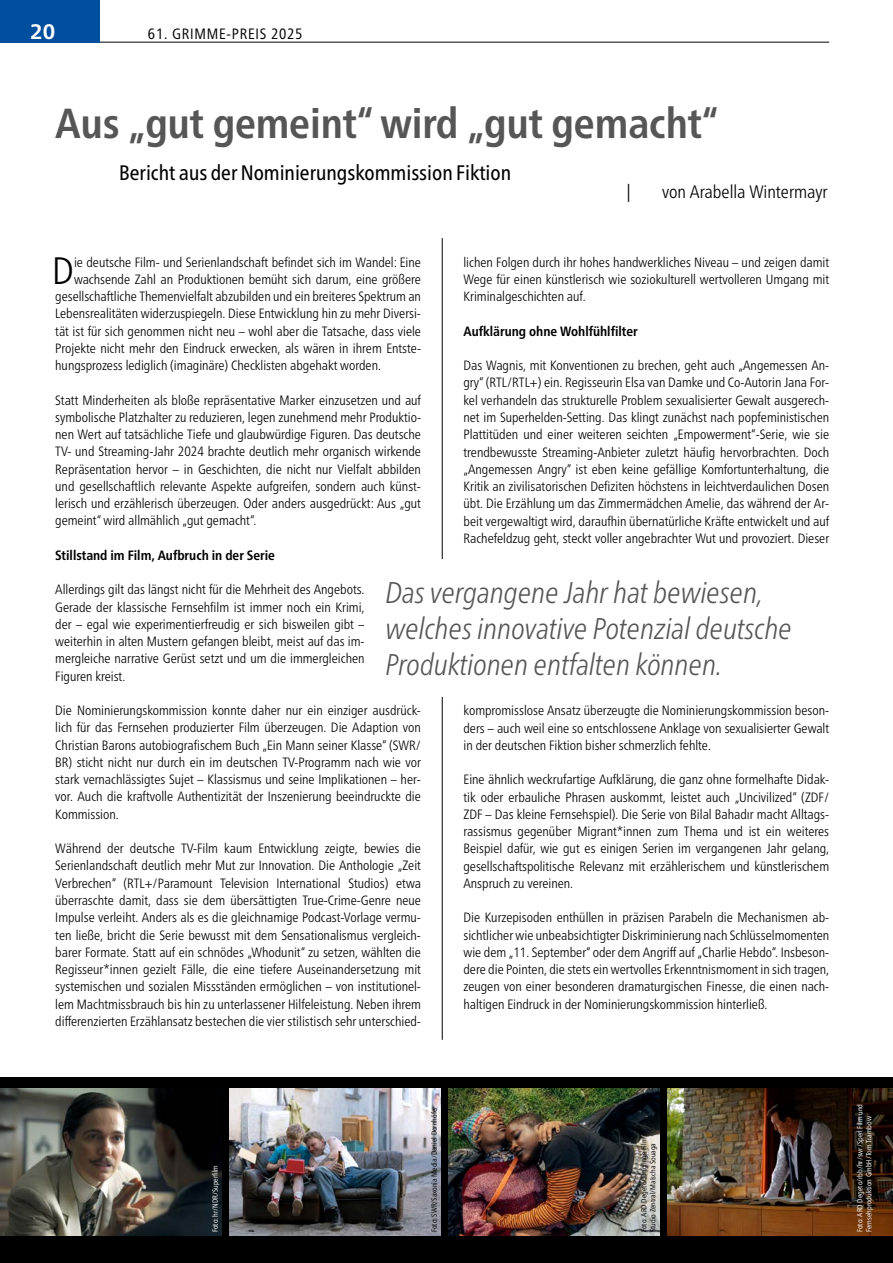
<style>
.page{position:relative;width:893px;height:1263px;background:#fff}
.page>*{position:absolute;margin:0;border:0;box-sizing:border-box;transform-origin:0 0}
.t1{font:700 condensed 42px "Frutiger Neue LTW1 G";letter-spacing:-.005em;color:#565656}
.t2{font:300 condensed 38.25px "Frutiger Neue LTW1 G";color:#000}
.t3{font:italic 300 condensed 30px/36px "Frutiger Neue LTW1 G";color:#565656}
.t4{font:condensed 21px "Frutiger Neue LTW1 G";color:#000}
.t5{font:700 21px "Frutiger Neue LTW1 G";color:#fff}
.t6{font:300 condensed 18px "Frutiger Neue LTW1 G";color:#000}
.t7{font:condensed 15px "Frutiger Neue LTW1 G";letter-spacing:.05em;color:#000}
.t8{font:300 condensed 13.5px/17.2px "Frutiger Neue LTW1 G";color:#000;text-align:justify}
.t9{font:700 condensed 13.5px "Frutiger Neue LTW1 G";color:#000}
.t10{font:condensed 7.5px/9px "Frutiger Neue LTW1 G";color:#000}
.t11{font:condensed 7.5px/9px "Frutiger Neue LTW1 G";color:#fff}
.s1{color:#fff}
</style>
<div class="page">
<hr style="left:0;top:42px;width:829px;height:1px;background:#000">
<div style="left:0;top:0;width:100px;height:43px;background:#004e9e"></div>
<div style="left:0;top:1077px;width:893px;height:186px;background:#000"></div>
<hr style="left:442px;top:238px;width:1px;height:802px;background:#000">
<hr style="left:892px;top:102px;width:1px;height:389px;background:#cfd0d0">
<img style="left:668px;top:1089px;width:225px;height:146px">
<img style="left:449px;top:1089px;width:210px;height:146px">
<img style="left:0;top:1089px;width:221px;height:146px">
<img style="left:230px;top:1089px;width:210px;height:146px">
<div style="left:364px;top:559px;width:465px;height:138px;background:#fff"></div>
<h3 class="t5" style="left:30px;top:16px;width:27px">20</h3>
<p class="t7" style="left:148px;top:22px;width:156px">61. GRIMME-PREIS 2025</p>
<h1 class="t1" style="left:55px;top:91px;width:665px">Aus „gut gemeint“ wird „gut gemacht“</h1>
<h3 class="t4" style="left:119px;top:157px;width:394px">Bericht aus der Nominierungskommission Fiktion</h3>
<h3 class="t6" style="left:626px;top:178px;width:7px">|</h3>
<h3 class="t6" style="left:662px;top:178px;width:167px">von Arabella Wintermayr</h3>
<h2 class="t2" style="left:52px;top:242px;width:23px">D</h2>
<p class="t8" style="left:74px;top:252px;width:348px">ie deutsche Film- und Serienlandschaft befindet sich im Wandel: Eine</p>
<p class="t8" style="left:463px;top:252px;width:367px">lichen Folgen durch ihr hohes handwerkliches Niveau – und zeigen damit Wege für einen künstlerisch wie soziokulturell wertvolleren Umgang mit Kriminalgeschichten auf.</p>
<p class="t9" style="left:463px;top:321px;width:176px">Aufklärung ohne Wohlfühlfilter</p>
<p class="t8" style="left:463px;top:356px;width:367px">Das Wagnis, mit Konventionen zu brechen, geht auch „Angemessen An&shy;gry“ (RTL/RTL+) ein. Regisseurin Elsa van Damke und Co-Autorin Jana For&shy;kel verhandeln das strukturelle Problem sexualisierter Gewalt ausgerech&shy;net im Superhelden-Setting. Das klingt zunächst nach popfeministischen Plattitüden und einer weiteren seichten „Empowerment“-Serie, wie sie trendbewusste Streaming-Anbieter zuletzt häufig hervorbrachten. Doch „Angemessen Angry“ ist eben keine gefällige Komfortunterhaltung, die Kritik an zivilisatorischen Defiziten höchstens in leichtverdaulichen Dosen übt. Die Erzählung um das Zimmermädchen Amelie, das während der Ar&shy;beit vergewaltigt wird, daraufhin übernatürliche Kräfte entwickelt und auf Rachefeldzug geht, steckt voller angebrachter Wut und provoziert. Dieser</p>
<p class="t8" style="left:74px;top:269px;width:348px">wachsende Zahl an Produktionen bemüht sich darum, eine größere</p>
<p class="t8" style="left:55px;top:287px;width:367px">gesellschaftliche Themenvielfalt abzubilden und ein breiteres Spektrum an</p>
<p class="t8" style="left:55px;top:304px;width:367px">Lebensrealitäten widerzuspiegeln. Diese Entwicklung hin zu mehr Diversi-</p>
<p class="t8" style="left:55px;top:321px;width:367px">tät ist für sich genommen nicht neu – wohl aber die Tatsache, dass viele</p>
<p class="t8" style="left:55px;top:338px;width:367px">Projekte nicht mehr den Eindruck erwecken, als wären in ihrem Entste-</p>
<p class="t8" style="left:55px;top:356px;width:327px">hungsprozess lediglich (imaginäre) Checklisten abgehakt worden.</p>
<p class="t8" style="left:55px;top:390px;width:367px">Statt Minderheiten als bloße repräsentative Marker einzusetzen und auf symbolische Platzhalter zu reduzieren, legen zunehmend mehr Produktio&shy;nen Wert auf tatsächliche Tiefe und glaubwürdige Figuren. Das deutsche TV- und Streaming-Jahr 2024 brachte deutlich mehr organisch wirkende Repräsentation hervor – in Geschichten, die nicht nur Vielfalt abbilden und gesellschaftlich relevante Aspekte aufgreifen, sondern auch künst&shy;lerisch und erzählerisch überzeugen. Oder anders ausgedrückt: Aus „gut gemeint“ wird allmählich „gut gemacht“.</p>
<p class="t9" style="left:55px;top:545px;width:221px">Stillstand im Film, Aufbruch in der Serie</p>
<p class="t8" style="left:55px;top:580px;width:311px">Allerdings gilt das längst nicht für die Mehrheit des Angebots.<br>Gerade der klassische Fernsehfilm ist immer noch ein Krimi, der – egal wie experimentierfreudig er sich bisweilen gibt – weiterhin in alten Mustern gefangen bleibt, meist auf das im&shy;mergleiche narrative Gerüst setzt und um die immergleichen Figuren kreist.</p>
<p class="t8" style="left:55px;top:701px;width:367px">Die Nominierungskommission konnte daher nur ein einziger ausdrück&shy;lich für das Fernsehen produzierter Film überzeugen. Die Adaption von Christian Barons autobiografischem Buch „Ein Mann seiner Klasse“ (SWR/ BR) sticht nicht nur durch ein im deutschen TV-Programm nach wie vor stark vernachlässigtes Sujet – Klassismus und seine Implikationen – her&shy;vor. Auch die kraftvolle Authentizität der Inszenierung beeindruckte die Kommission.</p>
<p class="t8" style="left:55px;top:839px;width:367px">Während der deutsche TV-Film kaum Entwicklung zeigte, bewies die Serienlandschaft deutlich mehr Mut zur Innovation. Die Anthologie „Zeit Verbrechen“ (RTL+/Paramount Television International Studios) etwa überraschte damit, dass sie dem übersättigten True-Crime-Genre neue Impulse verleiht. Anders als es die gleichnamige Podcast-Vorlage vermu&shy;ten ließe, bricht die Serie bewusst mit dem Sensationalismus vergleich&shy;barer Formate. Statt auf ein schnödes „Whodunit“ zu setzen, wählten die Regisseur*innen gezielt Fälle, die eine tiefere Auseinandersetzung mit systemischen und sozialen Missständen ermöglichen – von institutionel&shy;lem Machtmissbrauch bis hin zu unterlassener Hilfeleistung. Neben ihrem differenzierten Erzählansatz bestechen die vier stilistisch sehr unterschied-</p>
<h3 class="t3" style="left:386px;top:573px;width:408px">Das vergangene Jahr hat bewiesen, welches innovative Potenzial deutsche<br>Produktionen entfalten können.</h3>
<p class="t8" style="left:463px;top:701px;width:367px">kompromisslose Ansatz überzeugte die Nominierungskommission beson&shy;ders – auch weil eine so entschlossene Anklage von sexualisierter Gewalt in der deutschen Fiktion bisher schmerzlich fehlte.</p>
<p class="t8" style="left:463px;top:770px;width:367px">Eine ähnlich weckrufartige Aufklärung, die ganz ohne formelhafte Didak&shy;tik oder erbauliche Phrasen auskommt, leistet auch „Uncivilized“ (ZDF/ ZDF – Das kleine Fernsehspiel). Die Serie von Bilal Bahadır macht Alltags&shy;rassismus gegenüber Migrant*innen zum Thema und ist ein weiteres Beispiel dafür, wie gut es einigen Serien im vergangenen Jahr gelang, gesellschaftspolitische Relevanz mit erzählerischem und künstlerischem Anspruch zu vereinen.</p>
<p class="t8" style="left:463px;top:908px;width:367px">Die Kurzepisoden enthüllen in präzisen Parabeln die Mechanismen ab&shy;sichtlicher wie unbeabsichtigter Diskriminierung nach Schlüsselmomenten wie dem „11. September“ oder dem Angriff auf „Charlie Hebdo“. Insbeson&shy;dere die Pointen, die stets ein wertvolles Erkenntnismoment in sich tragen, zeugen von einer besonderen dramaturgischen Finesse, die einen nach&shy;haltigen Eindruck in der Nominierungskommission hinterließ.</p>
<p class="t11" style="left:210px;top:1232px;width:69px;rotate:-90deg">Foto: hr/NDR/Superfilm</p>
<p class="t10" style="left:429px;top:1232px;width:127px;rotate:-90deg">Foto: SWR/Saxonia Media/Daniel Dornhöfer</p>
<p class="t10" style="left:639px;top:1232px;width:99px;rotate:-90deg">Foto: ARD Degeto/Jünglinge Film<span class="s1">/<br></span>Studio Zentral/Maïscha Souaga</p>
<p class="t11" style="left:855px;top:1232px;width:130px;rotate:-90deg">Foto: ARD Degeto/rbb/hr/swr/Sperl Film und<br>Fernsehproduktion GmbH/Tom Trambow</p>
</div>
